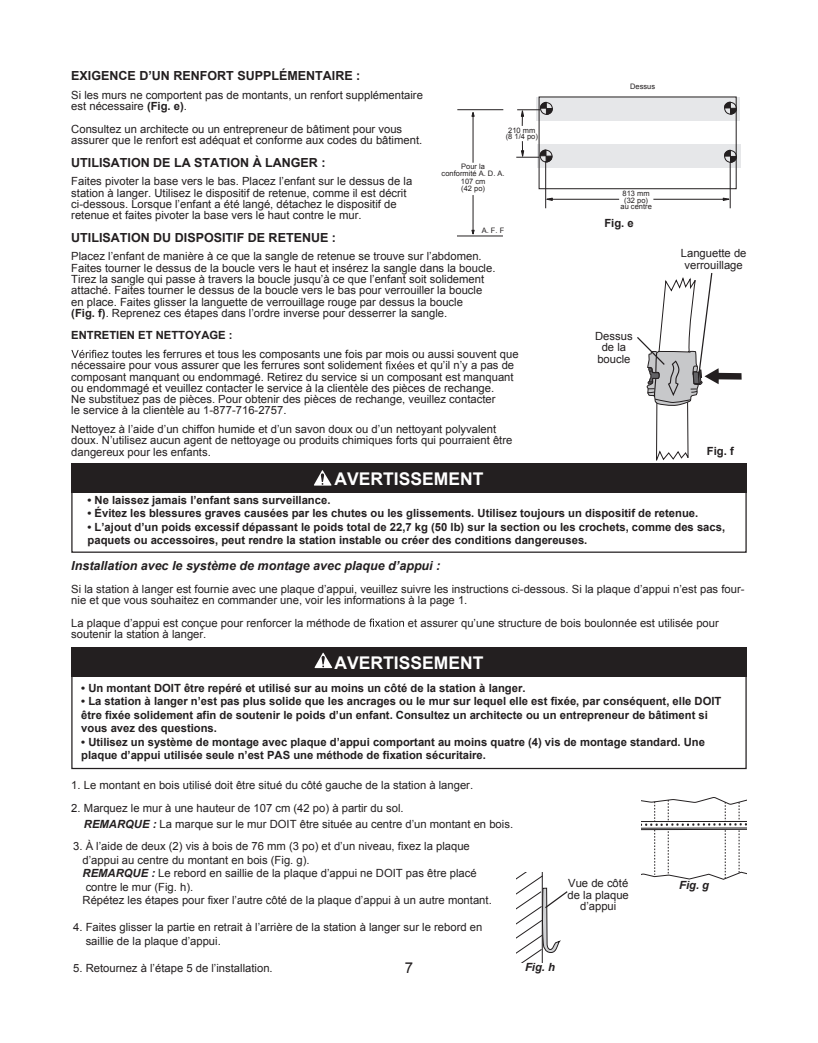
<style>
.page{position:relative;width:818px;height:1043px;background:#fff}
.page>*{position:absolute;margin:0;border:0;box-sizing:border-box;transform-origin:0 0}
.t1{font:700 17.5px "Arial";color:#fff}
.t2{font:15px "Arial";color:#231f20}
.t3{font:700 12.5px "Arial";color:#231f20}
.t4{font:italic 700 12.5px "Arial";color:#231f20}
.t5{font:11.25px/11.2px "Arial";color:#231f20}
.t6{font:700 11.25px/13.5px "Arial";color:#231f20}
.t7{font:italic 700 11.25px "Arial";color:#231f20}
.t8{font:7.5px/6.5px "Arial";color:#231f20;text-align:center}
.s1{font-weight:700}
.s2{font-weight:700;font-style:italic}
</style>
<div class="page">
<svg style="left:71px;top:350px;width:38px;height:8px"></svg>
<svg style="left:385px;top:361px;width:29px;height:8px"></svg>
<div style="left:71px;top:492px;width:675px;height:61px;border:1px solid #231f20"></div>
<div style="left:71px;top:464px;width:675px;height:29px;background:#231f20"></div>
<svg style="left:314px;top:470px;width:17px;height:15px"></svg>
<svg style="left:637px;top:273px;width:104px;height:187px"></svg>
<hr style="left:729px;top:162px;width:1px;height:46px;background:#231f20">
<hr style="left:545px;top:161px;width:1px;height:47px;background:#231f20">
<hr style="left:547px;top:199px;width:72px;height:1px;background:#231f20">
<svg style="left:545px;top:197px;width:8px;height:4px"></svg>
<hr style="left:653px;top:199px;width:76px;height:1px;background:#231f20">
<svg style="left:722px;top:197px;width:9px;height:4px"></svg>
<svg style="left:516px;top:96px;width:221px;height:94px"></svg>
<hr style="left:457px;top:109px;width:46px;height:1px;background:#231f20">
<hr style="left:457px;top:235px;width:46px;height:1px;background:#231f20">
<hr style="left:472px;top:112px;width:1px;height:51px;background:#231f20">
<svg style="left:471px;top:112px;width:4px;height:5px"></svg>
<hr style="left:472px;top:195px;width:1px;height:39px;background:#231f20">
<svg style="left:471px;top:229px;width:4px;height:7px"></svg>
<svg style="left:369px;top:618px;width:35px;height:9px"></svg>
<div style="left:71px;top:675px;width:675px;height:94px;border:1px solid #231f20"></div>
<div style="left:71px;top:647px;width:675px;height:29px;background:#231f20"></div>
<svg style="left:314px;top:652px;width:18px;height:16px"></svg>
<svg style="left:641px;top:797px;width:106px;height:82px"></svg>
<svg style="left:516px;top:872px;width:52px;height:90px"></svg>
<p class="t3" style="left:71px;top:68px;width:290px">EXIGENCE D’UN RENFORT SUPPLÉMENTAIRE :</p>
<p class="t5" style="left:71px;top:90px;width:353px">Si les murs ne comportent pas de montants, un renfort supplémentaire est nécessaire <span class="s1">(Fig. e)</span>.</p>
<p class="t5" style="left:71px;top:123px;width:352px">Consultez un architecte ou un entrepreneur de bâtiment pour vous assurer que le renfort est adéquat et conforme aux codes du bâtiment.</p>
<p class="t3" style="left:71px;top:154px;width:256px">UTILISATION DE LA STATION À LANGER :</p>
<p class="t5" style="left:71px;top:176px;width:342px">Faites pivoter la base vers le bas. Placez l’enfant sur le dessus de la station à langer. Utilisez le dispositif de retenue, comme il est décrit ci-dessous. Lorsque l’enfant a été langé, détachez le dispositif de retenue et faites pivoter la base vers le haut contre le mur.</p>
<p class="t3" style="left:71px;top:229px;width:266px">UTILISATION DU DISPOSITIF DE RETENUE :</p>
<p class="t5" style="left:71px;top:251px;width:425px">Placez l’enfant de manière à ce que la sangle de retenue se trouve sur l’abdomen.<br>Faites tourner le dessus de la boucle vers le haut et insérez la sangle dans la boucle.<br>Tirez la sangle qui passe à travers la boucle jusqu’à ce que l’enfant soit solidement attaché. Faites tourner le dessus de la boucle vers le bas pour verrouiller la boucle en place. Faites glisser la languette de verrouillage rouge par dessus la boucle<br><span class="s1">(Fig. f)</span>. Reprenez ces étapes dans l’ordre inverse pour desserrer la sangle.</p>
<p class="t6" style="left:71px;top:329px;width:163px">ENTRETIEN ET NETTOYAGE :</p>
<p class="t5" style="left:71px;top:348px;width:449px;text-indent:41px">toutes les ferrures et tous les composants une fois par mois ou aussi souvent que nécessaire pour vous assurer que les ferrures sont solidement</p>
<p class="t8" style="left:505px;top:127px;width:34px">210 mm (8 1/4 po)</p>
<p class="t8" style="left:441px;top:163px;width:64px;line-height:7.5px">Pour la<br>conformité A. D. A.<br>107 cm<br>(42 po)</p>
<p class="t8" style="left:482px;top:227px;width:24px">A. F. F</p>
<p class="t5" style="left:71px;top:360px;width:444px;text-indent:346px">et qu’il n’y a pas de composant manquant ou endommagé. Retirez du service si un composant est manquant ou endommagé et veuillez contacter le service à la clientèle des pièces de rechange.<br>Ne substituez pas de pièces. Pour obtenir des pièces de rechange, veuillez contacter<br>le service à la clientèle au 1-877-716-2757.</p>
<p class="t5" style="left:71px;top:423px;width:442px">Nettoyez à l’aide d’un chiffon humide et d’un savon doux ou d’un nettoyant polyvalent doux. N’utilisez aucun agent de nettoyage ou produits chimiques forts qui pourraient être dangereux pour les enfants.</p>
<h1 class="t1" style="left:334px;top:467px;width:150px">AVERTISSEMENT</h1>
<p class="t8" style="left:630px;top:83px;width:27px">Dessus</p>
<p class="t8" style="left:620px;top:190px;width:33px">813 mm (32 po) au centre</p>
<p class="t6" style="left:604px;top:217px;width:31px">Fig. e</p>
<p class="t5" style="left:595px;top:330px;width:39px;text-align:center">Dessus de la boucle</p>
<p class="t5" style="left:680px;top:248px;width:67px;text-align:center">Languette de verrouillage</p>
<p class="t6" style="left:707px;top:444px;width:28px">Fig. f</p>
<p class="t6" style="left:88px;top:493px;width:244px">• Ne laissez jamais l’enfant sans surveillance.</p>
<p class="t6" style="left:88px;top:507px;width:612px">• Évitez les blessures graves causées par les chutes ou les glissements. Utilisez toujours un dispositif de retenue.</p>
<p class="t6" style="left:88px;top:520px;width:639px">• L’ajout d’un poids excessif dépassant le poids total de 22,7 kg (50 lb) sur la section ou les crochets, comme des sacs, paquets ou accessoires, peut rendre la station instable ou créer des conditions dangereuses.</p>
<p class="t4" style="left:71px;top:558px;width:370px">Installation avec le système de montage avec plaque d’appui :</p>
<p class="t5" style="left:71px;top:583px;width:674px">Si la station à langer est fournie avec une plaque d’appui, veuillez suivre les instructions ci-dessous. Si la plaque d’appui n’est pas four&shy;nie et que vous souhaitez en commander une, voir les informations à la page 1.</p>
<p class="t5" style="left:71px;top:617px;width:296px">La plaque d’appui est conçue pour renforcer la méthode de</p>
<p class="t5" style="left:408px;top:617px;width:312px">et assurer qu’une structure de bois boulonnée est utilisée pour</p>
<p class="t5" style="left:71px;top:628px;width:137px">soutenir la station à langer.</p>
<h1 class="t1" style="left:334px;top:651px;width:150px">AVERTISSEMENT</h1>
<p class="t6" style="left:81px;top:681px;width:446px">• Un montant DOIT être repéré et utilisé sur au moins un côté de la station à langer.</p>
<p class="t6" style="left:81px;top:694px;width:641px">• La station à langer n’est pas plus solide que les ancrages ou le mur sur lequel elle est fixée, par conséquent, elle DOIT être fixée solidement afin de soutenir le poids d’un enfant. Consultez un architecte ou un entrepreneur de bâtiment si vous avez des questions.</p>
<p class="t6" style="left:81px;top:735px;width:625px">• Utilisez un système de montage avec plaque d’appui comportant au moins quatre (4) vis de montage standard. Une plaque d’appui utilisée seule n’est PAS une méthode de fixation sécuritaire.</p>
<p class="t5" style="left:71px;top:780px;width:403px">1. Le montant en bois utilisé doit être situé du côté gauche de la station à langer.</p>
<p class="t5" style="left:84px;top:800px;width:430px;line-height:16.2px;text-indent:-13px">2. Marquez le mur à une hauteur de 107 cm (42 po) à partir du sol.<br><span class="s2">REMARQUE :</span> La marque sur le mur DOIT être située au centre d’un montant en bois.</p>
<p class="t5" style="left:83px;top:839px;width:411px;line-height:13.5px;text-indent:-9px">3. À l’aide de deux (2) vis à bois de 76 mm (3 po) et d’un niveau, fixez la plaque d’appui au centre du montant en bois (Fig. g).<br><span class="s2">REMARQUE :</span> Le rebord en saillie de la plaque d’appui ne DOIT pas être placé contre le mur (Fig. h).<br>Répétez les étapes pour fixer l’autre côté de la plaque d’appui à un autre montant.</p>
<p class="t5" style="left:86px;top:920px;width:398px;line-height:13.5px;text-indent:-13px">4. Faites glisser la partie en retrait à l’arrière de la station à langer sur le rebord en saillie de la plaque d’appui.</p>
<p class="t5" style="left:73px;top:962px;width:201px">5. Retournez à l’étape 5 de l’installation.</p>
<h2 class="t2" style="left:404px;top:958px;width:10px">7</h2>
<p class="t5" style="left:567px;top:877px;width:63px;text-align:center">Vue de côté de la plaque d’appui</p>
<p class="t7" style="left:525px;top:959px;width:32px">Fig. h</p>
<p class="t7" style="left:679px;top:877px;width:32px">Fig. g</p>
</div>
